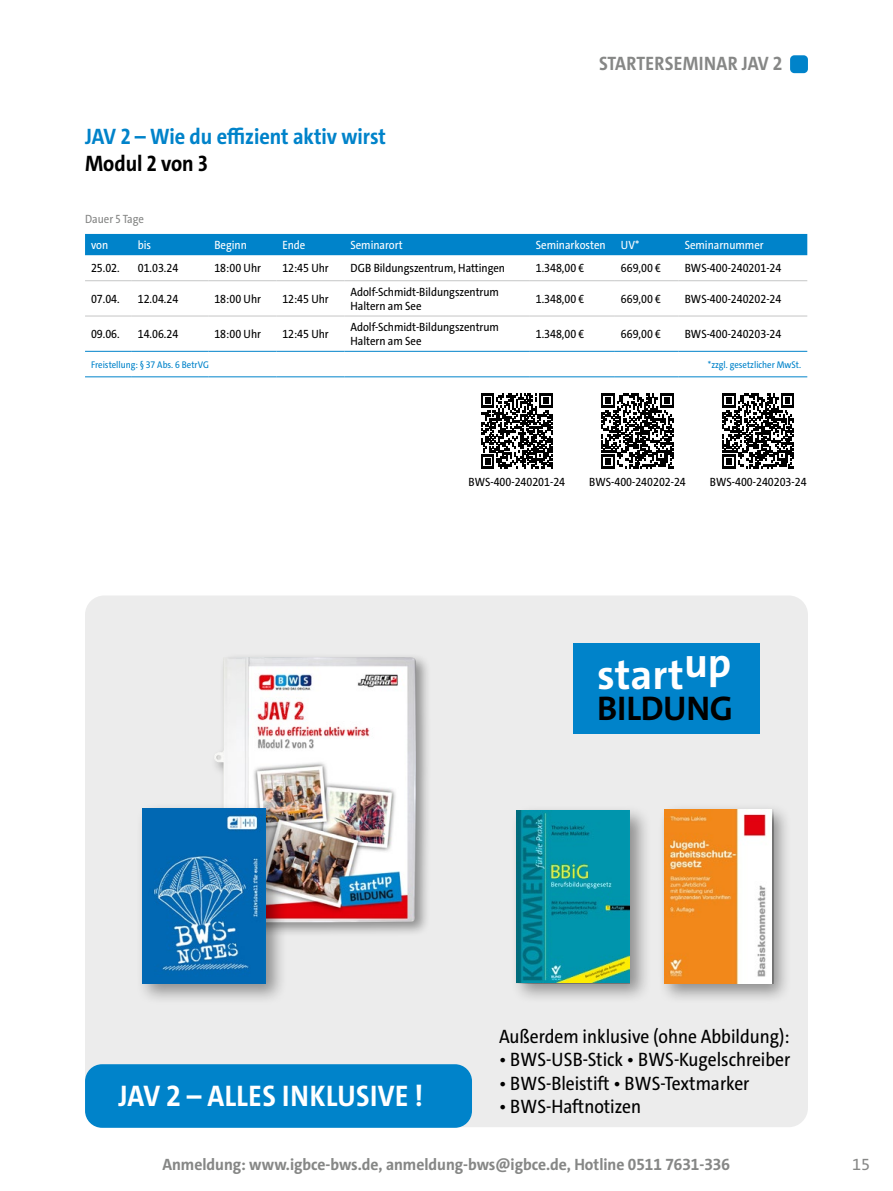
<style>
.page{position:relative;width:893px;height:1191px;background:#fff}
.page>*{position:absolute;margin:0;border:0;box-sizing:border-box;transform-origin:0 0}
.t1{font:700 42px "The Sans";color:#fff}
.t2{font:700 34.35px "The Sans";letter-spacing:-.01em;color:#000}
.t3{font:700 30px "The Sans S Cd";letter-spacing:.015em;color:#fff}
.t4{font:700 22.5px "The Sans S Cd";color:#0083ca}
.t5{font:700 22.5px "The Sans S Cd";color:#000}
.t6{font:19.5px "The Sans S Cd";color:#000}
.t7{font:700 19.5px "The Sans S Cd";letter-spacing:.015em;color:#868786}
.t8{font:700 16.5px "The Sans S Cd";color:#868786;scale:1.05 1}
.t9{font:16.5px "The Sans";color:#868786}
.t10{font:12px/14.4px "The Sans S Cd";color:#000}
.t11{font:12px "The Sans S Cd";color:#fff}
.t12{font:12px "The Sans S Cd";color:#868786}
.t13{font:9.75px "The Sans S Cd";color:#0083ca}
</style>
<div class="page">
<div style="left:790px;top:55px;width:18px;height:18px;background:#0083ca;border-radius:4px"></div>
<svg style="left:722px;top:394px;width:72px;height:74px"></svg>
<svg style="left:601px;top:394px;width:73px;height:74px"></svg>
<svg style="left:481px;top:394px;width:72px;height:74px"></svg>
<div style="left:85px;top:234px;width:722px;height:21px;background:#0083ca"></div>
<hr style="left:85px;top:351px;width:47px;height:1px;background:#0083ca">
<hr style="left:85px;top:376px;width:47px;height:1px;background:#0083ca">
<hr style="left:132px;top:376px;width:76px;height:1px;background:#0083ca">
<hr style="left:208px;top:376px;width:68px;height:1px;background:#0083ca">
<hr style="left:276px;top:376px;width:68px;height:1px;background:#0083ca">
<hr style="left:344px;top:376px;width:186px;height:1px;background:#0083ca">
<hr style="left:530px;top:376px;width:85px;height:1px;background:#0083ca">
<hr style="left:615px;top:376px;width:64px;height:1px;background:#0083ca">
<hr style="left:679px;top:376px;width:128px;height:1px;background:#0083ca">
<hr style="left:132px;top:351px;width:76px;height:1px;background:#0083ca">
<hr style="left:208px;top:351px;width:68px;height:1px;background:#0083ca">
<hr style="left:276px;top:351px;width:68px;height:1px;background:#0083ca">
<hr style="left:344px;top:351px;width:186px;height:1px;background:#0083ca">
<hr style="left:530px;top:351px;width:85px;height:1px;background:#0083ca">
<hr style="left:615px;top:351px;width:64px;height:1px;background:#0083ca">
<hr style="left:679px;top:351px;width:128px;height:1px;background:#0083ca">
<hr style="left:85px;top:280px;width:47px;height:1px;background:#c5c6c6">
<hr style="left:132px;top:280px;width:76px;height:1px;background:#c5c6c6">
<hr style="left:208px;top:280px;width:68px;height:1px;background:#c5c6c6">
<hr style="left:276px;top:280px;width:68px;height:1px;background:#c5c6c6">
<hr style="left:344px;top:280px;width:186px;height:1px;background:#c5c6c6">
<hr style="left:530px;top:280px;width:85px;height:1px;background:#c5c6c6">
<hr style="left:615px;top:280px;width:64px;height:1px;background:#c5c6c6">
<hr style="left:679px;top:280px;width:128px;height:1px;background:#c5c6c6">
<hr style="left:85px;top:316px;width:47px;height:1px;background:#c5c6c6">
<hr style="left:132px;top:316px;width:76px;height:1px;background:#c5c6c6">
<hr style="left:208px;top:316px;width:68px;height:1px;background:#c5c6c6">
<hr style="left:276px;top:316px;width:68px;height:1px;background:#c5c6c6">
<hr style="left:344px;top:316px;width:186px;height:1px;background:#c5c6c6">
<hr style="left:530px;top:316px;width:85px;height:1px;background:#c5c6c6">
<hr style="left:615px;top:316px;width:64px;height:1px;background:#c5c6c6">
<hr style="left:679px;top:316px;width:128px;height:1px;background:#c5c6c6">
<div style="left:85px;top:595px;width:723px;height:532px;background:#ececec;border-radius:19px"></div>
<div style="left:85px;top:1064px;width:387px;height:63px;background:#0083ca;border-radius:17px"></div>
<div style="left:210px;top:652px;width:221px;height:285px;background:#000;opacity:.4"></div>
<img style="left:214px;top:657px;width:202px;height:265px">
<div style="left:136px;top:802px;width:151px;height:203px;background:#000;opacity:.4"></div>
<img style="left:142px;top:808px;width:124px;height:175px">
<div style="left:510px;top:804px;width:142px;height:200px;background:#000;opacity:.4"></div>
<img style="left:516px;top:811px;width:114px;height:171px">
<div style="left:658px;top:803px;width:134px;height:201px;background:#000;opacity:.4"></div>
<div style="left:662px;top:809px;width:112px;height:174px;background:#000;opacity:.3"></div>
<img style="left:664px;top:809px;width:108px;height:174px">
<div style="left:573px;top:643px;width:187px;height:91px;background:#0083ca"></div>
<h3 class="t4" style="left:85px;top:122px;width:302px">JAV 2 – Wie du effizient aktiv wirst</h3>
<h3 class="t5" style="left:85px;top:149px;width:124px">Modul 2 von 3</h3>
<h3 class="t7" style="left:599px;top:51px;width:185px">STARTERSEMINAR JAV 2</h3>
<p class="t12" style="left:85px;top:211px;width:60px">Dauer 5 Tage</p>
<p class="t11" style="left:91px;top:237px;width:19px">von</p>
<p class="t11" style="left:138px;top:237px;width:15px">bis</p>
<p class="t11" style="left:214px;top:237px;width:34px">Beginn</p>
<p class="t11" style="left:282px;top:237px;width:24px">Ende</p>
<p class="t11" style="left:350px;top:237px;width:54px">Seminarort</p>
<p class="t11" style="left:536px;top:237px;width:71px">Seminarkosten</p>
<p class="t11" style="left:621px;top:237px;width:20px">UV*</p>
<p class="t11" style="left:685px;top:237px;width:80px">Seminarnummer</p>
<p class="t10" style="left:91px;top:261px;width:30px">25.02.</p>
<p class="t10" style="left:138px;top:261px;width:42px">01.03.24</p>
<p class="t10" style="left:214px;top:261px;width:48px">18:00 Uhr</p>
<p class="t10" style="left:282px;top:261px;width:48px">12:45 Uhr</p>
<p class="t10" style="left:350px;top:261px;width:156px">DGB Bildungszentrum, Hattingen</p>
<p class="t10" style="left:536px;top:261px;width:50px">1.348,00 €</p>
<p class="t10" style="left:621px;top:261px;width:42px">669,00 €</p>
<p class="t10" style="left:685px;top:261px;width:98px">BWS-400-240201-24</p>
<p class="t10" style="left:91px;top:292px;width:30px">07.04.</p>
<p class="t10" style="left:138px;top:292px;width:42px">12.04.24</p>
<p class="t10" style="left:214px;top:292px;width:48px">18:00 Uhr</p>
<p class="t10" style="left:282px;top:292px;width:48px">12:45 Uhr</p>
<p class="t10" style="left:350px;top:284px;width:150px">Adolf-Schmidt-Bildungszentrum<br>Haltern am See</p>
<p class="t10" style="left:536px;top:292px;width:50px">1.348,00 €</p>
<p class="t10" style="left:621px;top:292px;width:42px">669,00 €</p>
<p class="t10" style="left:685px;top:292px;width:98px">BWS-400-240202-24</p>
<p class="t10" style="left:91px;top:327px;width:30px">09.06.</p>
<p class="t10" style="left:138px;top:327px;width:42px">14.06.24</p>
<p class="t10" style="left:214px;top:327px;width:48px">18:00 Uhr</p>
<p class="t10" style="left:282px;top:327px;width:48px">12:45 Uhr</p>
<p class="t10" style="left:350px;top:320px;width:150px">Adolf-Schmidt-Bildungszentrum<br>Haltern am See</p>
<p class="t10" style="left:536px;top:327px;width:50px">1.348,00 €</p>
<p class="t10" style="left:621px;top:327px;width:42px">669,00 €</p>
<p class="t10" style="left:685px;top:327px;width:98px">BWS-400-240203-24</p>
<p class="t13" style="left:91px;top:358px;width:119px">Freistellung: § 37 Abs. 6 BetrVG</p>
<p class="t13" style="left:708px;top:358px;width:95px">*zzgl. gesetzlicher MwSt.</p>
<p class="t10" style="left:468px;top:474px;width:98px">BWS-400-240201-24</p>
<p class="t10" style="left:589px;top:474px;width:98px">BWS-400-240202-24</p>
<p class="t10" style="left:710px;top:474px;width:98px">BWS-400-240203-24</p>
<h1 class="t1" style="left:597px;top:648px;width:136px">startup</h1>
<h2 class="t2" style="left:597px;top:686px;width:137px">BILDUNG</h2>
<h3 class="t3" style="left:119px;top:1076px;width:306px">JAV 2 – ALLES INKLUSIVE !</h3>
<h3 class="t6" style="left:499px;top:1023px;width:292px">Außerdem inklusive (ohne Abbildung):</h3>
<h3 class="t6" style="left:499px;top:1047px;width:293px">• BWS-USB-Stick • BWS-Kugelschreiber</h3>
<h3 class="t6" style="left:499px;top:1070px;width:252px">• BWS-Bleistift • BWS-Textmarker</h3>
<h3 class="t6" style="left:499px;top:1093px;width:144px">• BWS-Haftnotizen</h3>
<h3 class="t8" style="left:162px;top:1154px;width:542px">Anmeldung: www.igbce-bws.de, anmeldung-bws@igbce.de, Hotline 0511 7631-336</h3>
<h3 class="t9" style="left:852px;top:1154px;width:20px">15</h3>
</div>
